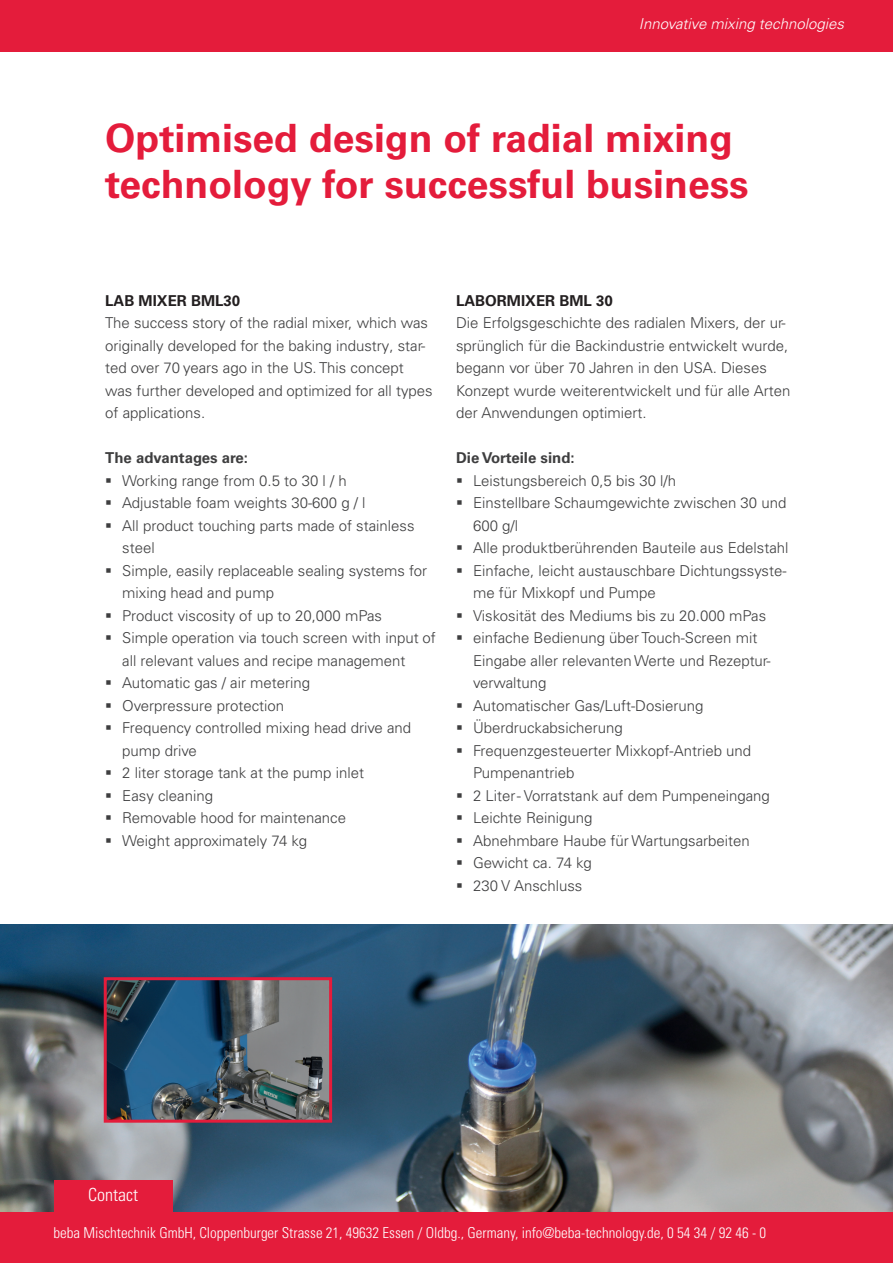
<style>
.page{position:relative;width:893px;height:1263px;background:#fff}
.page>*{position:absolute;margin:0;border:0;box-sizing:border-box;transform-origin:0 0}
.t1{font:700 39px/46.8px "Univers LT Pro 65";color:#e41c3b}
.t2{font:300 condensed 18px "Univers LT Std";color:#fff}
.t3{font:300 15px/22.5px "Univers LT Pro 45";color:#3e3e3f}
.t4{font:300 condensed 15px "Univers LT Std";color:#fff}
.t5{font:700 15px "Univers LT Pro 65";color:#3e3e3f}
.t6{font:700 15px "Univers LT Pro 65";color:#231f20}
.t7{font:italic 300 15px "Univers LT Pro 45";color:#fff}
</style>
<div class="page">
<div style="left:0;top:1212px;width:893px;height:51px;background:#e41c3b"></div>
<img style="left:0;top:925px;width:893px;height:287px">
<div style="left:54px;top:1180px;width:118px;height:32px;background:#e41c3b"></div>
<div style="left:0;top:0;width:893px;height:51px;background:#e41c3b"></div>
<img style="left:108px;top:981px;width:220px;height:138px">
<div style="left:104px;top:977px;width:228px;height:146px;border:3px solid #e41c3b"></div>
<p class="t7" style="left:639px;top:15px;width:207px">Innovative mixing technologies</p>
<h1 class="t1" style="left:105px;top:115px;width:645px">Optimised design of radial mixing technology for successful business</h1>
<p class="t6" style="left:105px;top:291px;width:137px">LAB MIXER BML30</p>
<p class="t3" style="left:105px;top:312px;width:329px">The success story of the radial mixer, which was originally developed for the baking industry, star&shy;ted over 70 years ago in the US. This concept was further developed and optimized for all types of applications.</p>
<p class="t5" style="left:105px;top:449px;width:144px">The advantages are:</p>
<p class="t3" style="left:122px;top:469px;width:315px">Working range from 0.5 to 30 l / h<br>Adjustable foam weights 30-600 g / l<br>All product touching parts made of stainless steel<br>Simple, easily replaceable sealing systems for mixing head and pump<br>Product viscosity of up to 20,000 mPas<br>Simple operation via touch screen with input of all relevant values and recipe management<br>Automatic gas / air metering<br>Overpressure protection<br>Frequency controlled mixing head drive and pump drive<br>2 liter storage tank at the pump inlet<br>Easy cleaning<br>Removable hood for maintenance<br>Weight approximately 74 kg</p>
<p class="t6" style="left:456px;top:291px;width:158px">LABORMIXER BML 30</p>
<p class="t3" style="left:456px;top:311px;width:336px">Die Erfolgsgeschichte des radialen Mixers, der ur&shy;sprünglich für die Backindustrie entwickelt wurde, begann vor über 70 Jahren in den USA. Dieses Konzept wurde weiterentwickelt und für alle Arten der Anwendungen optimiert.</p>
<p class="t5" style="left:456px;top:449px;width:120px">Die Vorteile sind:</p>
<p class="t3" style="left:473px;top:469px;width:317px">Leistungsbereich 0,5 bis 30 l/h<br>Einstellbare Schaumgewichte zwischen 30 und<br>600 g/l<br>Alle produktberührenden Bauteile aus Edelstahl<br>Einfache, leicht austauschbare Dichtungssyste&shy;me für Mixkopf und Pumpe<br>Viskosität des Mediums bis zu 20.000 mPas einfache Bedienung über Touch-Screen mit<br>Eingabe aller relevanten Werte und Rezeptur&shy;verwaltung<br>Automatischer Gas/Luft-Dosierung<br>Überdruckabsicherung<br>Frequenzgesteuerter Mixkopf-Antrieb und<br>Pumpenantrieb<br>2 Liter - Vorratstank auf dem Pumpeneingang<br>Leichte Reinigung<br>Abnehmbare Haube für Wartungsarbeiten<br>Gewicht ca. 74 kg<br>230 V Anschluss</p>
<p class="t2" style="left:88px;top:1184px;width:51px">Contact</p>
<p class="t4" style="left:54px;top:1223px;width:714px">beba Mischtechnik GmbH, Cloppenburger Strasse 21, 49632 Essen / Oldbg., Germany, info@beba-technology.de, 0 54 34 / 92 46 - 0</p>
</div>
